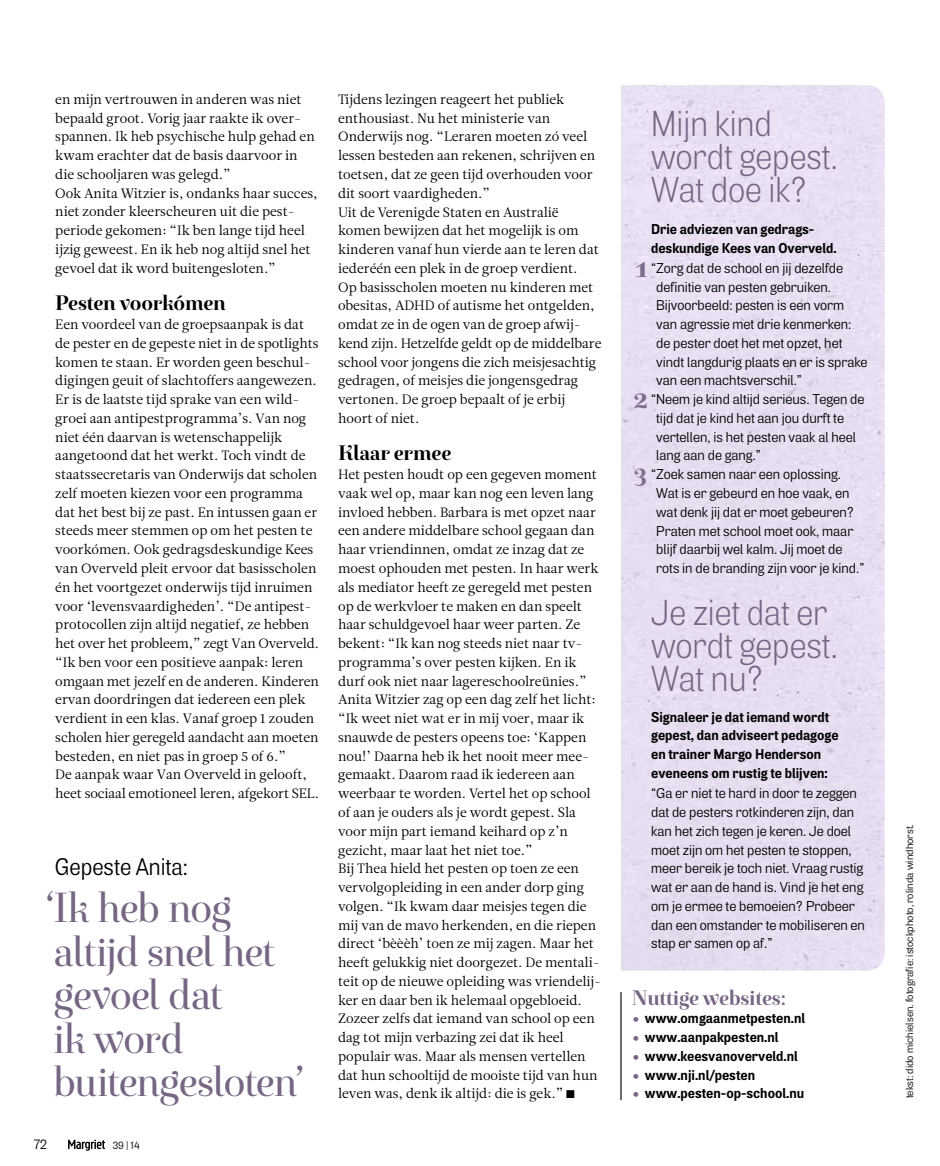
<style>
.page{position:relative;width:940px;height:1166px;background:#fff}
.page>*{position:absolute;margin:0;border:0;box-sizing:border-box;transform-origin:0 0}
.t1{font:42px/43.5px "Exquise FY";letter-spacing:-.05em;color:#766684}
.t2{font:300 36px/33px "Air";color:#766684;scale:.95 1}
.t3{font:700 30px "Exquise FY";color:#7e6d8d}
.t4{font:700 25.5px "Exquise FY";color:#7e6d8d}
.t5{font:24px "Air";color:#000;scale:.95 1}
.t6{font:700 21px "Exquise FY";letter-spacing:-.015em;color:#000}
.t7{font:700 21px "Exquise FY";letter-spacing:-.015em;color:#766684}
.t8{font:14.25px/18.8px "Air";color:#000}
.t9{font:700 14.25px/18.8px "Air";color:#000}
.t10{font:13.5px/18.8px "Leitura News Roman 1";color:#000}
.t11{font:13.5px "Air";color:#000}
.t12{font:10.5px "Air";letter-spacing:.005em;color:#000}
.s1{font-size:9.75px}
.s2{font-size:21px;color:#766684}
</style>
<div class="page">
<div style="left:621px;top:85px;width:263px;height:885px;background:#e7def1"></div>
<hr style="left:620px;top:991px;width:1px;height:108px;background:#000">
<svg style="left:68px;top:1139px;width:37px;height:11px"></svg>
<p class="t10" style="left:55px;top:90px;width:264px">en mijn vertrouwen in anderen was niet bepaald groot. Vorig jaar raakte ik over&shy;spannen. Ik heb psychische hulp gehad en kwam erachter dat de basis daarvoor in die schooljaren was gelegd.”<br>Ook Anita Witzier is, ondanks haar succes, niet zonder kleerscheuren uit die pest&shy;periode gekomen: “Ik ben lange tijd heel ijzig geweest. En ik heb nog altijd snel het gevoel dat ik word buitengesloten.”</p>
<h3 class="t6" style="left:55px;top:290px;width:172px">Pesten voorkómen</h3>
<p class="t10" style="left:55px;top:315px;width:265px">Een voordeel van de groepsaanpak is dat de pester en de gepeste niet in de spotlights komen te staan. Er worden geen beschul&shy;digingen geuit of slachtoffers aangewezen.<br>Er is de laatste tijd sprake van een wild&shy;groei aan antipestprogramma’s. Van nog niet één daarvan is wetenschappelijk aangetoond dat het werkt. Toch vindt de staatssecretaris van Onderwijs dat scholen zelf moeten kiezen voor een programma dat het best bij ze past. En intussen gaan er steeds meer stemmen op om het pesten te voorkómen. Ook gedragsdeskundige Kees van Overveld pleit ervoor dat basisscholen én het voortgezet onderwijs tijd inruimen voor ‘levensvaardigheden’. “De antipest&shy;protocollen zijn altijd negatief, ze hebben het over het probleem,” zegt Van Overveld. “Ik ben voor een positieve aanpak: leren omgaan met jezelf en de anderen. Kinderen ervan doordringen dat iedereen een plek verdient in een klas. Vanaf groep 1 zouden scholen hier geregeld aandacht aan moeten besteden, en niet pas in groep 5 of 6.”<br>De aanpak waar Van Overveld in gelooft, heet sociaal emotioneel leren, afgekort SEL.</p>
<h3 class="t5" style="left:55px;top:852px;width:142px">Gepeste Anita:</h3>
<h1 class="t1" style="left:46px;top:886px;width:260px">‘Ik heb nog altijd snel het gevoel dat<br>ik word buitengesloten’</h1>
<p class="t11" style="left:34px;top:1135px;width:15px">72</p>
<p class="t12" style="left:113px;top:1138px;width:29px">39 <span class="s1">|</span>14</p>
<p class="t10" style="left:338px;top:90px;width:265px">Tijdens lezingen reageert het publiek enthousiast. Nu het ministerie van Onderwijs nog. “Leraren moeten zó veel lessen besteden aan rekenen, schrijven en toetsen, dat ze geen tijd overhouden voor dit soort vaardigheden.”<br>Uit de Verenigde Staten en Australië komen bewijzen dat het mogelijk is om kinderen vanaf hun vierde aan te leren dat iederéén een plek in de groep verdient.<br>Op basisscholen moeten nu kinderen met obesitas, ADHD of autisme het ontgelden, omdat ze in de ogen van de groep afwij&shy;kend zijn. Hetzelfde geldt op de middelbare school voor jongens die zich meisjesachtig gedragen, of meisjes die jongensgedrag vertonen. De groep bepaalt of je erbij hoort of niet.</p>
<h3 class="t6" style="left:338px;top:440px;width:115px">Klaar ermee</h3>
<p class="t10" style="left:338px;top:465px;width:265px">Het pesten houdt op een gegeven moment vaak wel op, maar kan nog een leven lang invloed hebben. Barbara is met opzet naar een andere middelbare school gegaan dan haar vriendinnen, omdat ze inzag dat ze moest ophouden met pesten. In haar werk als mediator heeft ze geregeld met pesten op de werkvloer te maken en dan speelt haar schuldgevoel haar weer parten. Ze bekent: “Ik kan nog steeds niet naar tv&shy;programma’s over pesten kijken. En ik durf ook niet naar lagereschoolreünies.” Anita Witzier zag op een dag zelf het licht: “Ik weet niet wat er in mij voer, maar ik snauwde de pesters opeens toe: ‘Kappen nou!’ Daarna heb ik het nooit meer mee&shy;gemaakt. Daarom raad ik iedereen aan weerbaar te worden. Vertel het op school of aan je ouders als je wordt gepest. Sla voor mijn part iemand keihard op z’n gezicht, maar laat het niet toe.”<br>Bij Thea hield het pesten op toen ze een vervolgopleiding in een ander dorp ging volgen. “Ik kwam daar meisjes tegen die mij van de mavo herkenden, en die riepen direct ‘bèèèh’ toen ze mij zagen. Maar het heeft gelukkig niet doorgezet. De mentali&shy;teit op de nieuwe opleiding was vriendelij&shy;ker en daar ben ik helemaal opgebloeid.<br>Zozeer zelfs dat iemand van school op een dag tot mijn verbazing zei dat ik heel populair was. Maar als mensen vertellen dat hun schooltijd de mooiste tijd van hun leven was, denk ik altijd: die is gek.” ■</p>
<h2 class="t2" style="left:651px;top:108px;width:198px">Mijn kind wordt gepest.<br>Wat doe ik?</h2>
<p class="t9" style="left:651px;top:220px;width:187px">Drie adviezen van gedrags&shy;deskundige Kees van Overveld.</p>
<p class="t8" style="left:651px;top:259px;width:193px">“Zorg dat de school en jij dezelfde</p>
<p class="t8" style="left:656px;top:277px;width:176px">definitie van pesten gebruiken.</p>
<p class="t8" style="left:656px;top:296px;width:189px">Bijvoorbeeld: pesten is een vorm</p>
<p class="t8" style="left:656px;top:315px;width:197px">van agressie met drie kenmerken:</p>
<p class="t8" style="left:656px;top:334px;width:188px">de pester doet het met opzet, het</p>
<p class="t8" style="left:656px;top:352px;width:213px">vindt langdurig plaats en er is sprake</p>
<p class="t8" style="left:656px;top:371px;width:147px">van een machtsverschil.”</p>
<p class="t8" style="left:651px;top:390px;width:215px">“Neem je kind altijd serieus. Tegen de</p>
<p class="t8" style="left:656px;top:409px;width:189px">tijd dat je kind het aan jou durft te</p>
<p class="t8" style="left:656px;top:427px;width:201px">vertellen, is het pesten vaak al heel</p>
<p class="t8" style="left:656px;top:446px;width:106px">lang aan de gang.”</p>
<p class="t8" style="left:651px;top:465px;width:191px">“Zoek samen naar een oplossing.</p>
<p class="t8" style="left:656px;top:484px;width:195px">Wat is er gebeurd en hoe vaak, en</p>
<p class="t8" style="left:656px;top:502px;width:199px">wat denk jij dat er moet gebeuren?</p>
<p class="t8" style="left:656px;top:521px;width:199px">Praten met school moet ook, maar</p>
<p class="t8" style="left:656px;top:540px;width:188px">blijf daarbij wel kalm. Jij moet de</p>
<p class="t8" style="left:656px;top:559px;width:210px">rots in de branding zijn voor je kind.”</p>
<h2 class="t2" style="left:651px;top:596px;width:198px">Je ziet dat er wordt gepest.<br>Wat nu?</h2>
<p class="t9" style="left:651px;top:707px;width:189px">Signaleer je dat iemand wordt gepest, dan adviseert pedagoge en trainer Margo Henderson eveneens om rustig te blijven:</p>
<p class="t8" style="left:651px;top:784px;width:215px">“Ga er niet te hard in door te zeggen dat de pesters rotkinderen zijn, dan kan het zich tegen je keren. Je doel moet zijn om het pesten te stoppen, meer bereik je toch niet. Vraag rustig wat er aan de hand is. Vind je het eng om je ermee te bemoeien? Probeer dan een omstander te mobiliseren en stap er samen op af.”</p>
<h3 class="t3" style="left:635px;top:248px;width:15px">1</h3>
<h3 class="t3" style="left:633px;top:379px;width:17px">2</h3>
<h3 class="t4" style="left:634px;top:456px;width:15px">3</h3>
<h3 class="t7" style="left:632px;top:984px;width:156px">Nuttige websites:</h3>
<p class="t9" style="left:632px;top:1009px;width:175px"><span class="s2">•</span> www.omgaanmetpesten.nl</p>
<p class="t9" style="left:632px;top:1027px;width:148px"><span class="s2">•</span> www.aanpakpesten.nl</p>
<p class="t9" style="left:632px;top:1046px;width:167px"><span class="s2">•</span> www.keesvanoverveld.nl</p>
<p class="t9" style="left:632px;top:1065px;width:125px"><span class="s2">•</span> www.nji.nl/pesten</p>
<p class="t9" style="left:632px;top:1084px;width:174px"><span class="s2">•</span> www.pesten-op-school.nu</p>
<p class="t12" style="left:903px;top:1098px;width:275px;rotate:-90deg">tekst: dido michielsen. fotografie: istockphoto, rolinda windhorst.</p>
</div>
